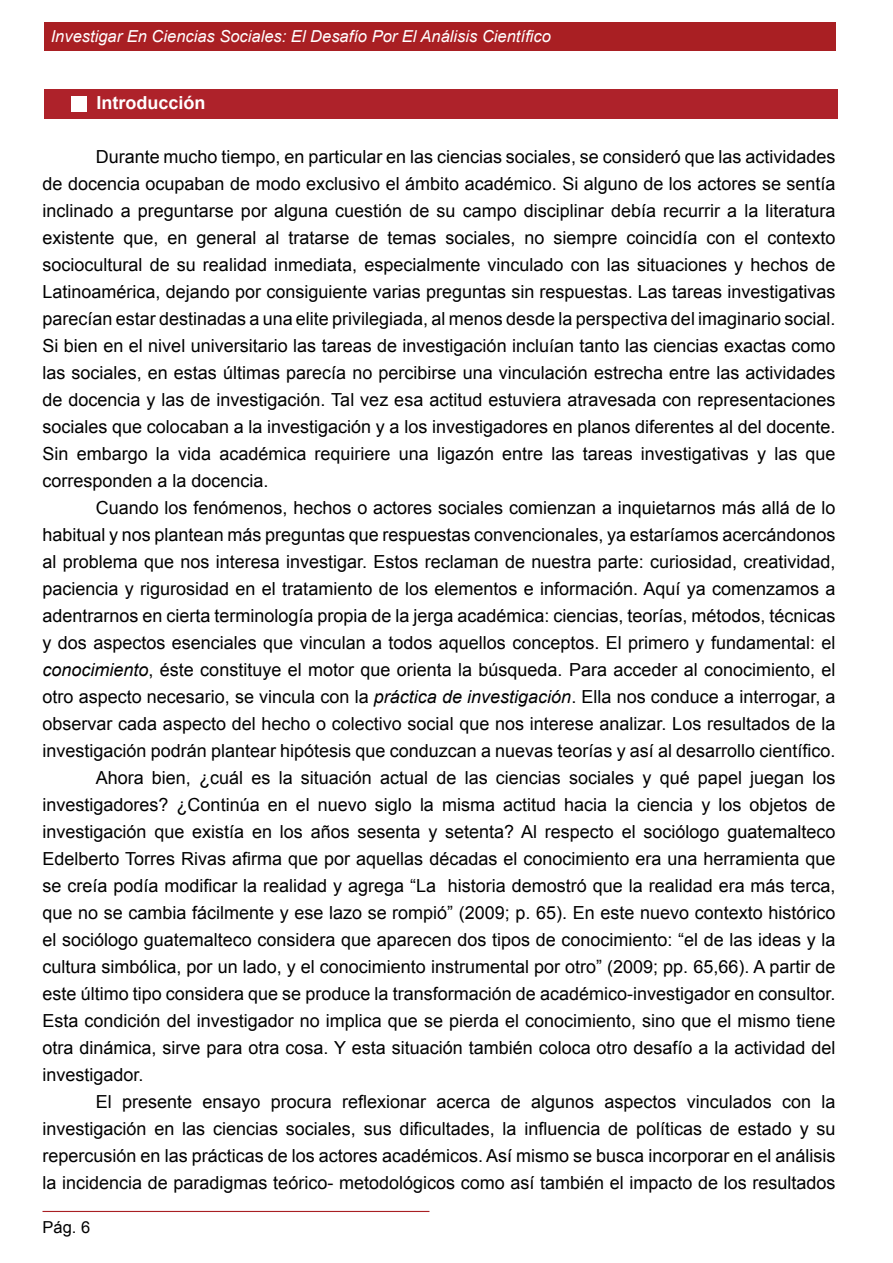
<style>
.page{position:relative;width:893px;height:1263px;background:#fff}
.page>*{position:absolute;margin:0;border:0;box-sizing:border-box;transform-origin:0 0}
.t1{font:18px/27px "Arial";color:#000;text-align:justify}
.t2{font:700 18px "Arial";color:#fff}
.t3{font:italic 16.5px "Arial";color:#fff}
.t4{font:16.5px "Arial";color:#000}
.s1{font-style:italic}
</style>
<div class="page">
<div style="left:44px;top:22px;width:792px;height:28px;background:#a91f23"></div>
<hr style="left:43px;top:1211px;width:386px;height:1px;background:#a91f23">
<div style="left:44px;top:89px;width:793px;height:30px;background:#ae222a"></div>
<div style="left:71px;top:96px;width:16px;height:16px;background:#fff"></div>
<p class="t3" style="left:51px;top:26px;width:502px">Investigar En Ciencias Sociales: El Desafío Por El Análisis Científico</p>
<p class="t2" style="left:97px;top:91px;width:111px">Introducción</p>
<p class="t1" style="left:43px;top:144px;width:795px;text-indent:53px">Durante mucho tiempo, en particular en las ciencias sociales, se consideró que las actividades de docencia ocupaban de modo exclusivo el ámbito académico. Si alguno de los actores se sentía inclinado a preguntarse por alguna cuestión de su campo disciplinar debía recurrir a la literatura existente que, en general al tratarse de temas sociales, no siempre coincidía con el contexto sociocultural de su realidad inmediata, especialmente vinculado con las situaciones y hechos de Latinoamérica, dejando por consiguiente varias preguntas sin respuestas. Las tareas investigativas parecían estar destinadas a una elite privilegiada, al menos desde la perspectiva del imaginario social.<br>Si bien en el nivel universitario las tareas de investigación incluían tanto las ciencias exactas como las sociales, en estas últimas parecía no percibirse una vinculación estrecha entre las actividades de docencia y las de investigación. Tal vez esa actitud estuviera atravesada con representaciones sociales que colocaban a la investigación y a los investigadores en planos diferentes al del docente.<br>Sin embargo la vida académica requiriere una ligazón entre las tareas investigativas y las que corresponden a la docencia.</p>
<p class="t1" style="left:96px;top:495px;width:741px">Cuando los fenómenos, hechos o actores sociales comienzan a inquietarnos más allá de lo</p>
<p class="t1" style="left:43px;top:522px;width:794px">habitual y nos plantean más preguntas que respuestas convencionales, ya estaríamos acercándonos</p>
<p class="t1" style="left:43px;top:549px;width:794px">al problema que nos interesa investigar. Estos reclaman de nuestra parte: curiosidad, creatividad,</p>
<p class="t1" style="left:43px;top:576px;width:795px">paciencia y rigurosidad en el tratamiento de los elementos e información. Aquí ya comenzamos a</p>
<p class="t1" style="left:43px;top:603px;width:794px">adentrarnos en cierta terminología propia de la jerga académica: ciencias, teorías, métodos, técnicas</p>
<p class="t1" style="left:43px;top:630px;width:794px">y dos aspectos esenciales que vinculan a todos aquellos conceptos. El primero y fundamental: el</p>
<p class="t1" style="left:43px;top:657px;width:794px"><span class="s1">conocimiento</span>, éste constituye el motor que orienta la búsqueda. Para acceder al conocimiento, el</p>
<p class="t1" style="left:43px;top:684px;width:794px">otro aspecto necesario, se vincula con la <span class="s1">práctica de investigación</span>. Ella nos conduce a interrogar, a</p>
<p class="t1" style="left:43px;top:711px;width:794px">observar cada aspecto del hecho o colectivo social que nos interese analizar. Los resultados de la</p>
<p class="t1" style="left:43px;top:738px;width:794px">investigación podrán plantear hipótesis que conduzcan a nuevas teorías y así al desarrollo científico.</p>
<p class="t1" style="left:96px;top:765px;width:741px">Ahora bien, ¿cuál es la situación actual de las ciencias sociales y qué papel juegan los</p>
<p class="t1" style="left:43px;top:792px;width:794px">investigadores? ¿Continúa en el nuevo siglo la misma actitud hacia la ciencia y los objetos de</p>
<p class="t1" style="left:43px;top:819px;width:794px">investigación que existía en los años sesenta y setenta? Al respecto el sociólogo guatemalteco</p>
<p class="t1" style="left:43px;top:846px;width:794px">Edelberto Torres Rivas afirma que por aquellas décadas el conocimiento era una herramienta que</p>
<p class="t1" style="left:43px;top:873px;width:794px">se creía podía modificar la realidad y agrega “La historia demostró que la realidad era más terca,</p>
<p class="t1" style="left:43px;top:900px;width:794px">que no se cambia fácilmente y ese lazo se rompió” (2009; p. 65). En este nuevo contexto histórico</p>
<p class="t1" style="left:43px;top:927px;width:794px">el sociólogo guatemalteco considera que aparecen dos tipos de conocimiento: “el de las ideas y la</p>
<p class="t1" style="left:43px;top:954px;width:794px">cultura simbólica, por un lado, y el conocimiento instrumental por otro” (2009; pp. 65,66). A partir de</p>
<p class="t1" style="left:43px;top:981px;width:794px">este último tipo considera que se produce la transformación de académico-investigador en consultor.</p>
<p class="t1" style="left:43px;top:1008px;width:794px">Esta condición del investigador no implica que se pierda el conocimiento, sino que el mismo tiene</p>
<p class="t1" style="left:43px;top:1035px;width:794px">otra dinámica, sirve para otra cosa. Y esta situación también coloca otro desafío a la actividad del</p>
<p class="t1" style="left:43px;top:1062px;width:103px">investigador.</p>
<p class="t1" style="left:96px;top:1089px;width:741px">El presente ensayo procura reflexionar acerca de algunos aspectos vinculados con la</p>
<p class="t1" style="left:43px;top:1116px;width:794px">investigación en las ciencias sociales, sus dificultades, la influencia de políticas de estado y su</p>
<p class="t1" style="left:43px;top:1143px;width:795px">repercusión en las prácticas de los actores académicos. Así mismo se busca incorporar en el análisis</p>
<p class="t1" style="left:43px;top:1170px;width:795px">la incidencia de paradigmas teórico- metodológicos como así también el impacto de los resultados</p>
<p class="t4" style="left:43px;top:1216px;width:49px">Pág. 6</p>
</div>
